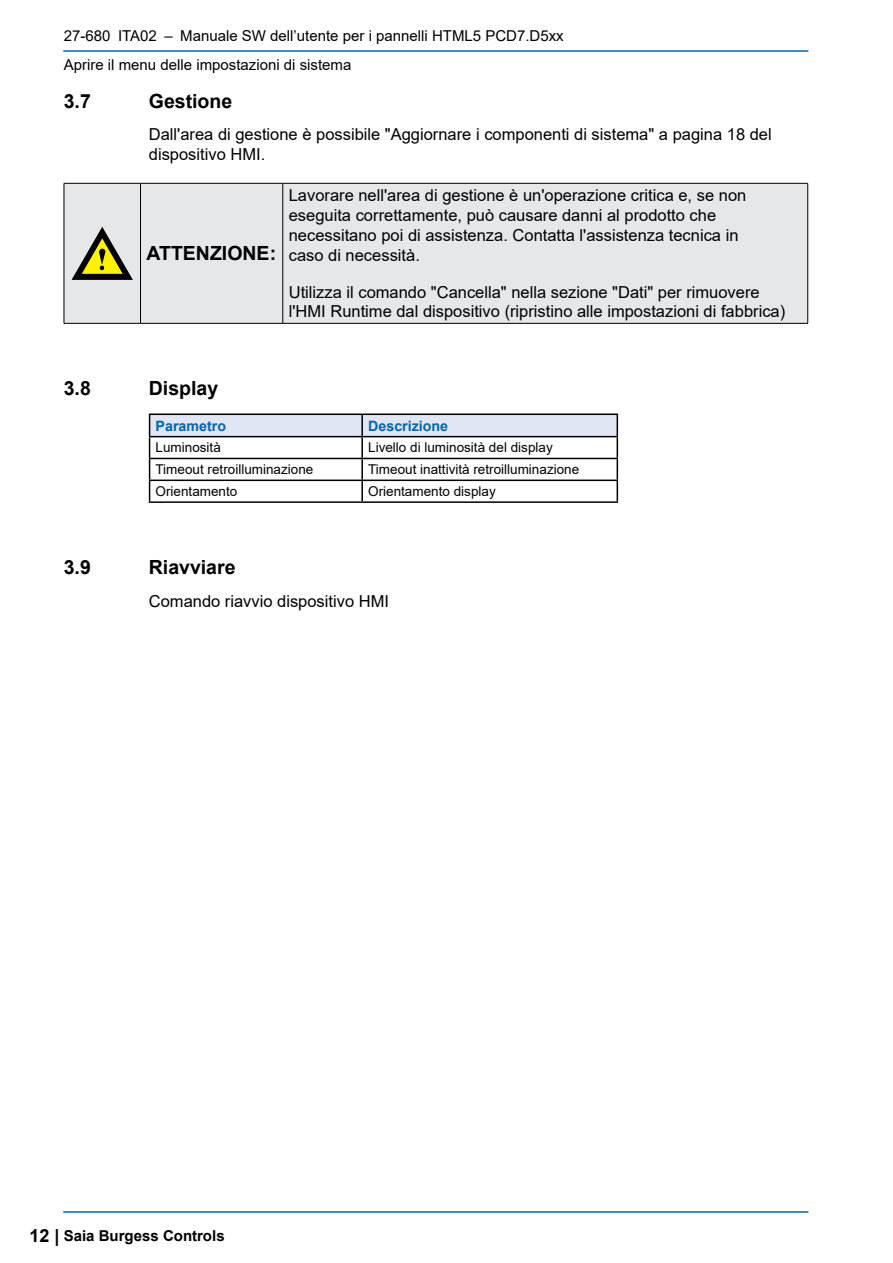
<style>
.page{position:relative;width:893px;height:1263px;background:#fff}
.page>*{position:absolute;margin:0;border:0;box-sizing:border-box;transform-origin:0 0}
.Ueberschrift_2{font:700 19.5px "Arial";color:#000}
.Ueberschrift_2_nicht{font:700 19.5px "Arial";color:#000}
.TextTabelle_11Pt{font:16.5px/19.8px "Arial";color:#000}
.Fliesstext_4mm{font:16.5px/19.8px "Arial";color:#000}
.t1{font:15px/29.7px "Arial";color:#000}
.t2{font:700 15px "Arial";color:#000}
.TextTabelle_Kopfzeil{font:700 14.25px "Arial";color:#0066b3}
.TextTabelle_9pt{font:13.5px "Arial";color:#000}
.s1{font-size:18px}
</style>
<div class="page">
<hr style="left:64px;top:1211px;width:744px;height:2px;background:#0066b3">
<hr style="left:64px;top:50px;width:744px;height:2px;background:#0066b3">
<div style="left:65px;top:184px;width:742px;height:139px;background:#e6e7e8"></div>
<hr style="left:64px;top:183px;width:77px;height:1px;background:#000">
<hr style="left:64px;top:183px;width:1px;height:140px;background:#000">
<hr style="left:141px;top:183px;width:142px;height:1px;background:#000">
<hr style="left:140px;top:183px;width:1px;height:140px;background:#000">
<hr style="left:283px;top:183px;width:525px;height:1px;background:#000">
<hr style="left:283px;top:183px;width:1px;height:140px;background:#000">
<hr style="left:807px;top:183px;width:1px;height:140px;background:#000">
<hr style="left:64px;top:323px;width:77px;height:1px;background:#000">
<hr style="left:141px;top:323px;width:142px;height:1px;background:#000">
<hr style="left:283px;top:323px;width:525px;height:1px;background:#000">
<svg style="left:72px;top:227px;width:61px;height:53px;background:#a5a372"></svg>
<hr style="left:149px;top:413px;width:213px;height:2px;background:#000">
<hr style="left:362px;top:413px;width:256px;height:2px;background:#000">
<svg style="left:149px;top:414px;width:469px;height:87px"></svg>
<hr style="left:149px;top:501px;width:213px;height:2px;background:#000">
<hr style="left:362px;top:501px;width:256px;height:2px;background:#000">
<p class="t1" style="left:64px;top:20px;width:501px">27-680 ITA02 – Manuale SW dell’utente per i pannelli HTML5 PCD7.D5xx<br>Aprire il menu delle impostazioni di sistema</p>
<p class="Ueberschrift_2" style="left:64px;top:87px;width:29px">3.7</p>
<p class="Ueberschrift_2" style="left:149px;top:87px;width:85px">Gestione</p>
<p class="Fliesstext_4mm" style="left:149px;top:124px;width:624px">Dall'area di gestione è possibile "Aggiornare i componenti di sistema" a pagina 18 del dispositivo HMI.</p>
<p class="Ueberschrift_2_nicht" style="left:147px;top:239px;width:131px">ATTENZIONE:</p>
<p class="TextTabelle_11Pt" style="left:289px;top:186px;width:459px">Lavorare nell'area di gestione è un'operazione critica e, se non eseguita correttamente, può causare danni al prodotto che necessitano poi di assistenza. Contatta l'assistenza tecnica in caso di necessità.</p>
<p class="TextTabelle_11Pt" style="left:289px;top:282px;width:498px">Utilizza il comando "Cancella" nella sezione "Dati" per rimuovere l'HMI Runtime dal dispositivo (ripristino alle impostazioni di fabbrica)</p>
<p class="Ueberschrift_2" style="left:64px;top:374px;width:29px">3.8</p>
<p class="Ueberschrift_2" style="left:149px;top:374px;width:71px">Display</p>
<p class="TextTabelle_Kopfzeil" style="left:156px;top:416px;width:72px">Parametro</p>
<p class="TextTabelle_Kopfzeil" style="left:368px;top:416px;width:81px">Descrizione</p>
<p class="TextTabelle_9pt" style="left:156px;top:438px;width:67px">Luminosità</p>
<p class="TextTabelle_9pt" style="left:368px;top:438px;width:186px">Livello di luminosità del display</p>
<p class="TextTabelle_9pt" style="left:156px;top:460px;width:159px">Timeout retroilluminazione</p>
<p class="TextTabelle_9pt" style="left:368px;top:460px;width:213px">Timeout inattività retroilluminazione</p>
<p class="TextTabelle_9pt" style="left:156px;top:482px;width:83px">Orientamento</p>
<p class="TextTabelle_9pt" style="left:368px;top:482px;width:129px">Orientamento display</p>
<p class="Ueberschrift_2" style="left:64px;top:553px;width:29px">3.9</p>
<p class="Ueberschrift_2" style="left:149px;top:553px;width:88px">Riavviare</p>
<p class="Fliesstext_4mm" style="left:149px;top:591px;width:242px">Comando riavvio dispositivo HMI</p>
<p class="t2" style="left:29px;top:1225px;width:197px"><span class="s1">12 |</span> Saia Burgess Controls</p>
</div>
